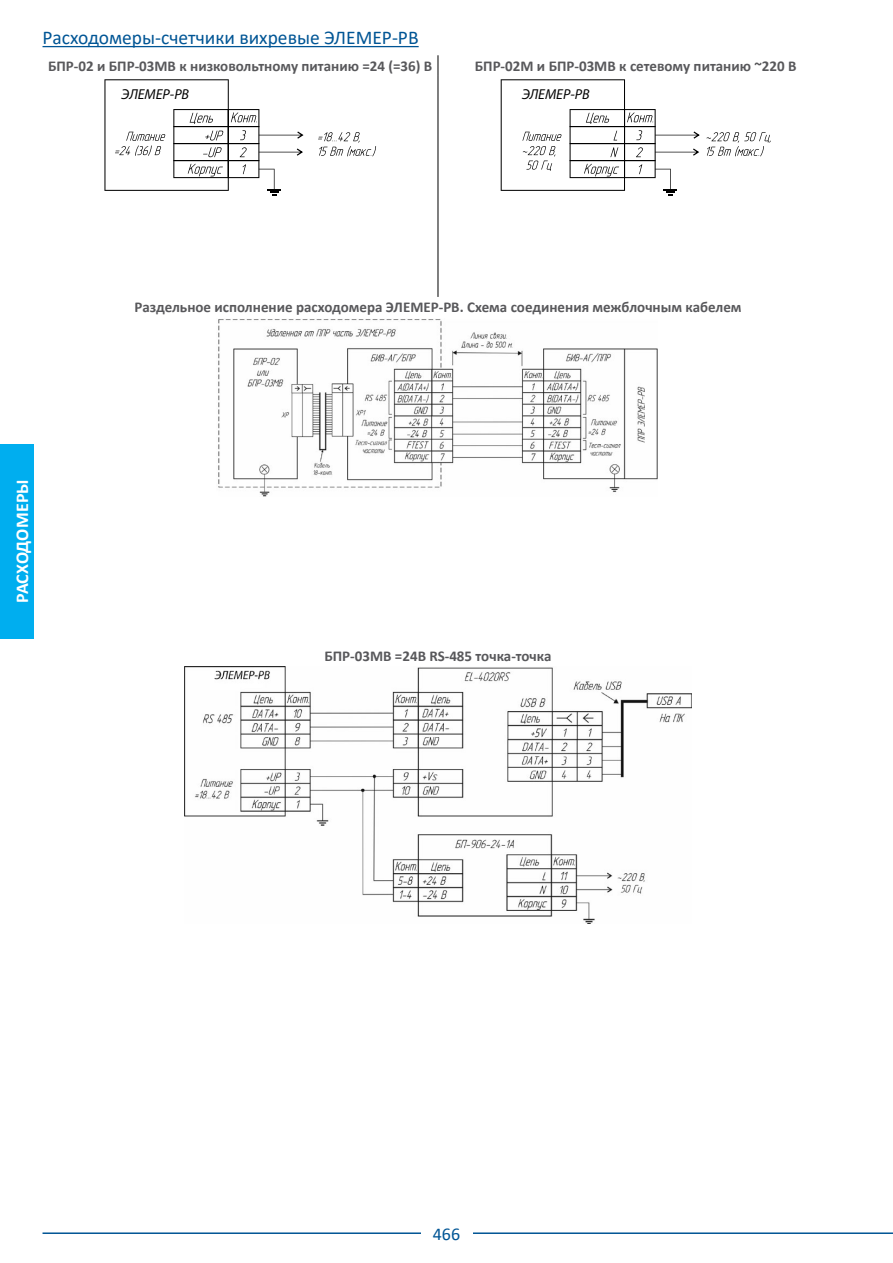
<style>
.page{position:relative;width:893px;height:1263px;background:#fff}
.page>*{position:absolute;margin:0;border:0;box-sizing:border-box;transform-origin:0 0}
.t1{font:19.5px "Calibri";color:#005595}
.t2{font:700 18px "Calibri";color:#fff}
.t3{font:18px "Calibri";color:#005595}
.t4{font:700 15px "Calibri";color:#58585b}
.t5{font:italic 14.4px "Myriad Pro";color:#000}
</style>
<div class="page">
<hr style="left:43px;top:1232px;width:850px;height:2px;background:#005595">
<hr style="left:43px;top:46px;width:376px;height:1px;background:#005595">
<div style="left:421px;top:1225px;width:51px;height:16px;background:#fff"></div>
<div style="left:0;top:444px;width:34px;height:194px;background:#00aeef"></div>
<svg style="left:438px;top:55px;width:1px;height:20px"></svg>
<hr style="left:438px;top:75px;width:1px;height:222px;background:#000">
<svg style="left:318px;top:132px;width:58px;height:24px"></svg>
<svg style="left:104px;top:79px;width:199px;height:116px"></svg>
<svg style="left:706px;top:132px;width:65px;height:24px"></svg>
<svg style="left:501px;top:79px;width:199px;height:116px"></svg>
<img style="left:218px;top:319px;width:440px;height:178px">
<img style="left:185px;top:667px;width:506px;height:257px">
<h1 class="t1" style="left:43px;top:24px;width:378px">Расходомеры-счетчики вихревые ЭЛЕМЕР-РВ</h1>
<p class="t4" style="left:48px;top:55px;width:386px">БПР-02 и БПР-03МВ к низковольтному питанию =24 (=36) В</p>
<p class="t4" style="left:475px;top:55px;width:323px">БПР-02М и БПР-03МВ к сетевому питанию ~220 В</p>
<p class="t5" style="left:122px;top:86px;width:69px">ЭЛЕМЕР-РВ</p>
<p class="t5" style="left:522px;top:85px;width:69px">ЭЛЕМЕР-РВ</p>
<p class="t2" style="left:9px;top:603px;width:125px;rotate:-90deg">РАСХОДОМЕРЫ</p>
<p class="t4" style="left:134px;top:297px;width:609px">Раздельное исполнение расходомера ЭЛЕМЕР-РВ. Схема соединения межблочным кабелем</p>
<p class="t4" style="left:324px;top:645px;width:228px">БПР-03МВ =24В RS-485 точка-точка</p>
<p class="t3" style="left:433px;top:1221px;width:29px">466</p>
</div>
